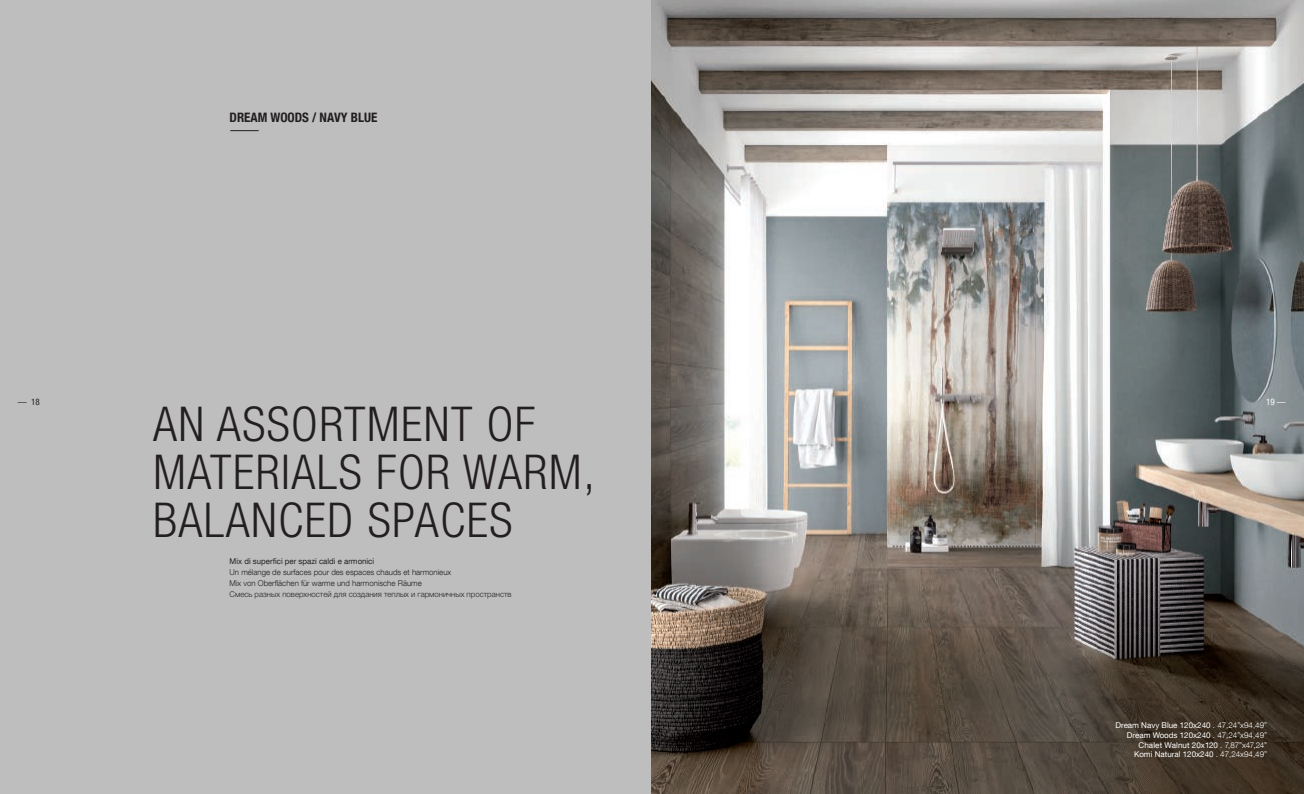
<style>
.page{position:relative;width:1304px;height:794px;background:#fff}
.page>*{position:absolute;margin:0;border:0;box-sizing:border-box;transform-origin:0 0}
.t1{font:300 condensed 48px/48px "Helvetica Neue LT Com";letter-spacing:.03em;color:#231f20}
.t2{font:700 condensed 13px "Helvetica Neue LT Com";color:#231f20}
.t3{font:condensed 9px "Helvetica Neue LT Com";color:#231f20}
.t4{font:condensed 9px "Helvetica Neue LT Com";color:#fff}
.t5{font:8px/9.6px "Helvetica Neue LT Com";color:#fff;text-align:right}
.t6{font:300 8px/11px "Helvetica Neue LT Com";color:#231f20}
.t7{font:300 8px "Helvetica Neue LTCYR";color:#231f20}
.t8{font:8px "Helvetica Neue LT Com";color:#231f20}
.s1{font-weight:300}
</style>
<div class="page">
<div style="left:0;top:0;width:652px;height:794px;background:#bebebf"></div>
<img style="left:652px;top:0;width:652px;height:794px">
<svg style="left:230px;top:130px;width:29px;height:1px"></svg>
<h2 class="t2" style="left:230px;top:109px;width:149px">DREAM WOODS / NAVY BLUE</h2>
<p class="t3" style="left:18px;top:396px;width:23px">— 18</p>
<p class="t4" style="left:1266px;top:397px;width:21px">19 —</p>
<h1 class="t1" style="left:153px;top:400px;width:443px">AN ASSORTMENT OF<br>MATERIALS FOR WARM,<br>BALANCED SPACES</h1>
<p class="t8" style="left:230px;top:556px;width:146px">Mix di superfici per spazi caldi e armonici</p>
<p class="t6" style="left:230px;top:567px;width:223px">Un mélange de surfaces pour des espaces chauds et harmonieux<br>Mix von Oberflächen für warme und harmonische Räume</p>
<p class="t7" style="left:230px;top:590px;width:284px">Смесь разных поверхностей для создания теплых и гармоничных пространств</p>
<p class="t5" style="left:1115px;top:720px;width:153px">Dream Navy Blue 120x240 <span class="s1">. 47,24”x94,49” </span>Dream Woods 120x240 <span class="s1">. 47,24”x94,49” </span>Chalet Walnut 20x120 <span class="s1">. 7,87”x47,24”<br></span>Komi Natural 120x240 <span class="s1">. 47,24x94,49”</span></p>
</div>
